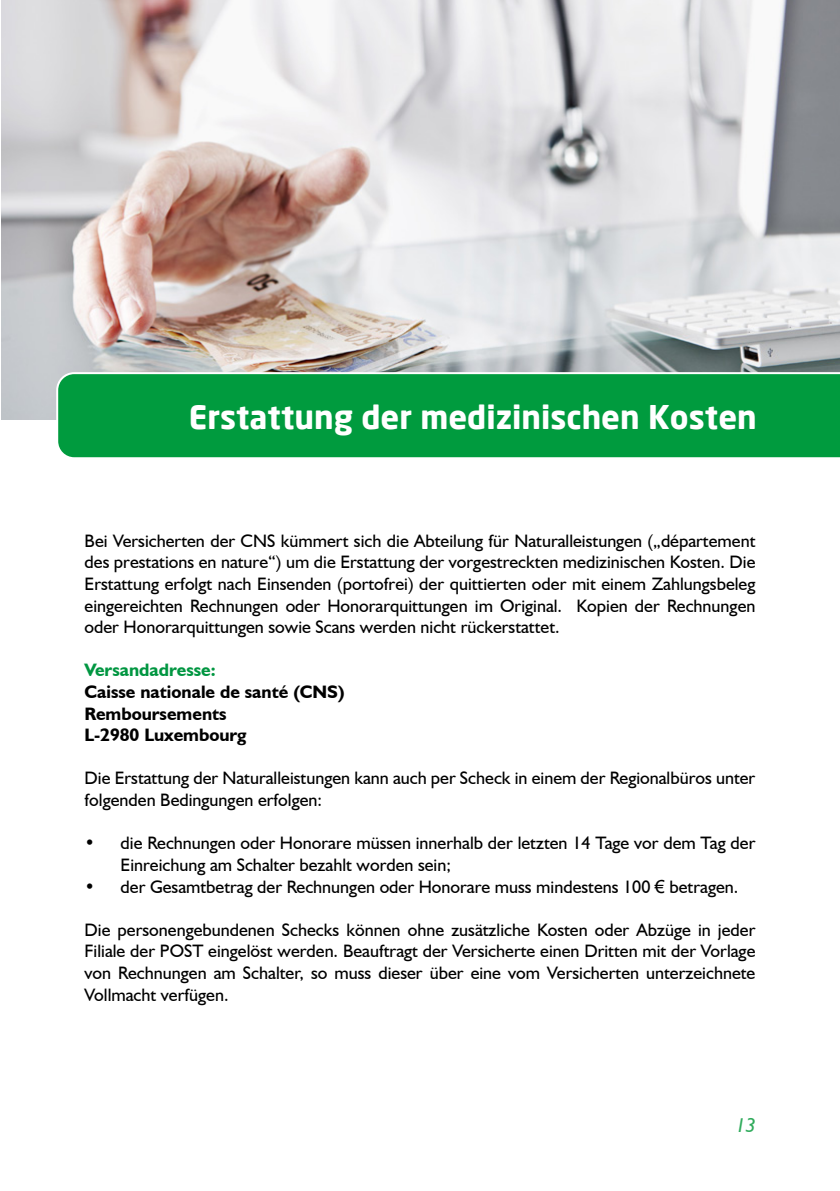
<style>
.page{position:relative;width:840px;height:1191px;background:#fff}
.page>*{position:absolute;margin:0;border:0;box-sizing:border-box;transform-origin:0 0}
.t1{font:700 32px "Neo Sans";color:#fff}
.t2{font:italic 20px "Humanist 521 BT";color:#30ab5c}
.t3{font:18px/21.6px "Humanist 521 BT";color:#000;text-align:justify}
.t4{font:700 18px/21.6px "Humanist 521 BT";color:#000}
.t5{font:700 18px "Humanist 521 BT";color:#009641}
.s1{font-family:"Arial"}
</style>
<div class="page">
<img style="left:1px;top:0;width:838px;height:420px">
<div style="left:56px;top:372px;width:783px;height:86px;background:#009b3e"></div>
<h1 class="t1" style="left:189px;top:396px;width:569px">Erstattung der medizinischen Kosten</h1>
<p class="t3" style="left:84px;top:529px;width:672px">Bei Versicherten der CNS kümmert sich die Abteilung für Naturalleistungen („département des prestations en nature“) um die Erstattung der vorgestreckten medizinischen Kosten. Die Erstattung erfolgt nach Einsenden (portofrei) der quittierten oder mit einem Zahlungsbeleg eingereichten Rechnungen oder Honorarquittungen im Original. Kopien der Rechnungen oder Honorarquittungen sowie Scans werden nicht rückerstattet.</p>
<p class="t5" style="left:84px;top:659px;width:133px">Versandadresse:</p>
<p class="t4" style="left:84px;top:680px;width:261px">Caisse nationale de santé (CNS)<br>Remboursements<br>L-2980 Luxembourg</p>
<p class="t3" style="left:84px;top:767px;width:672px">Die Erstattung der Naturalleistungen kann auch per Scheck in einem der Regionalbüros unter folgenden Bedingungen erfolgen:</p>
<p class="t3" style="left:120px;top:832px;width:636px;text-indent:-36px">• die Rechnungen oder Honorare müssen innerhalb der letzten 14 Tage vor dem Tag der<br>Einreichung am Schalter bezahlt worden sein;</p>
<p class="t3" style="left:84px;top:875px;width:655px">• der Gesamtbetrag der Rechnungen oder Honorare muss mindestens 100 <span class="s1">€</span> betragen.</p>
<p class="t3" style="left:84px;top:918px;width:672px">Die personengebundenen Schecks können ohne zusätzliche Kosten oder Abzüge in jeder Filiale der POST eingelöst werden. Beauftragt der Versicherte einen Dritten mit der Vorlage von Rechnungen am Schalter, so muss dieser über eine vom Versicherten unterzeichnete Vollmacht verfügen.</p>
<p class="t2" style="left:735px;top:1112px;width:22px">13</p>
</div>
